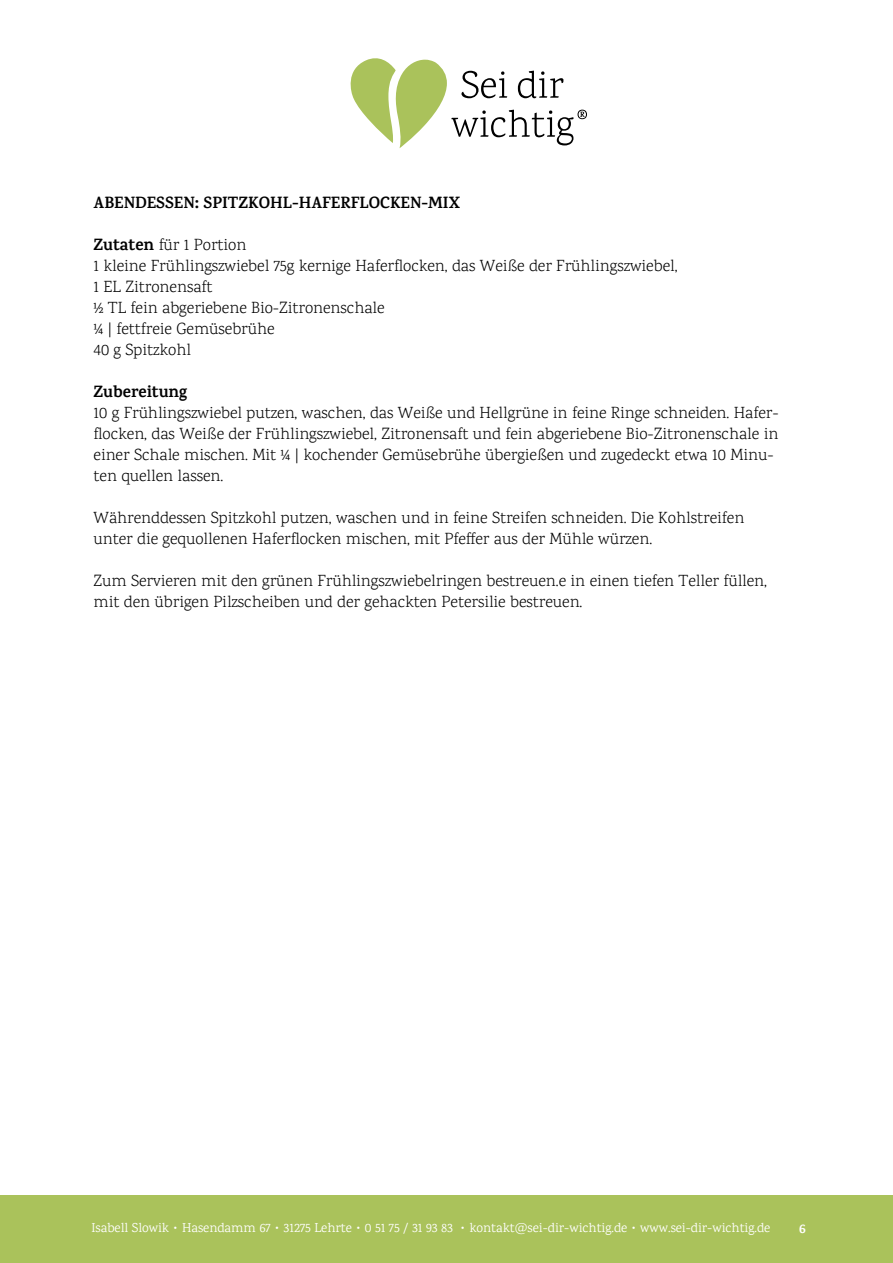
<style>
.page{position:relative;width:893px;height:1263px;background:#fff}
.page>*{position:absolute;margin:0;border:0;box-sizing:border-box;transform-origin:0 0}
.t1{font:300 16.5px/21px "Karma";color:#000}
.t2{font:700 16.5px "Karma";color:#000}
.t3{font:700 13.5px "Karma";color:#fff}
.t4{font:13.2px "Karma";color:#fff}
.s1{font-weight:700}
</style>
<div class="page">
<div style="left:0;top:1195px;width:893px;height:68px;background:#aac25b"></div>
<svg style="left:350px;top:58px;width:237px;height:90px"></svg>
<p class="t2" style="left:94px;top:192px;width:368px">ABENDESSEN: SPITZKOHL-HAFERFLOCKEN-MIX</p>
<p class="t1" style="left:94px;top:235px;width:586px"><span class="s1">Zutaten</span> für 1 Portion<br>1 kleine Frühlingszwiebel 75g kernige Haferflocken, das Weiße der Frühlingszwiebel, 1 EL Zitronensaft<br>½ TL fein abgeriebene Bio-Zitronenschale<br>¼ | fettfreie Gemüsebrühe<br>40 g Spitzkohl</p>
<p class="t2" style="left:94px;top:381px;width:95px">Zubereitung</p>
<p class="t1" style="left:94px;top:403px;width:687px">10 g Frühlingszwiebel putzen, waschen, das Weiße und Hellgrüne in feine Ringe schneiden. Hafer&shy;flocken, das Weiße der Frühlingszwiebel, Zitronensaft und fein abgeriebene Bio-Zitronenschale in einer Schale mischen. Mit ¼ | kochender Gemüsebrühe übergießen und zugedeckt etwa 10 Minu&shy;ten quellen lassen.</p>
<p class="t1" style="left:94px;top:508px;width:652px">Währenddessen Spitzkohl putzen, waschen und in feine Streifen schneiden. Die Kohlstreifen unter die gequollenen Haferflocken mischen, mit Pfeffer aus der Mühle würzen.</p>
<p class="t1" style="left:94px;top:571px;width:675px">Zum Servieren mit den grünen Frühlingszwiebelringen bestreuen.e in einen tiefen Teller füllen, mit den übrigen Pilzscheiben und der gehackten Petersilie bestreuen.</p>
<p class="t4" style="left:91px;top:1220px;width:680px">Isabell Slowik • Hasendamm 67 • 31275 Lehrte • 0 51 75 / 31 93 83 • kontakt@sei-dir-wichtig.de • www.sei-dir-wichtig.de</p>
<p class="t3" style="left:799px;top:1220px;width:8px">6</p>
</div>
